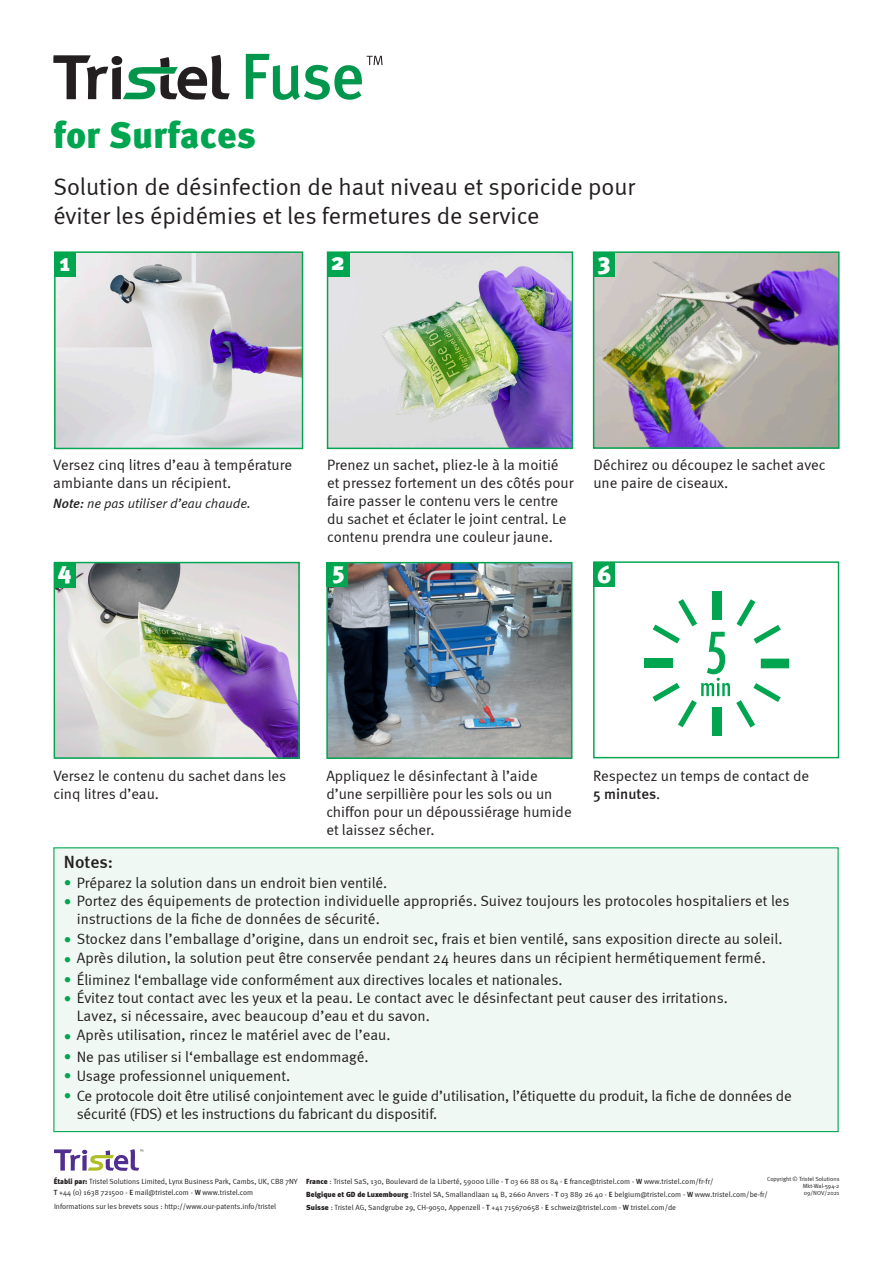
<style>
.page{position:relative;width:893px;height:1263px;background:#fff}
.page>*{position:absolute;margin:0;border:0;box-sizing:border-box;transform-origin:0 0}
.t1{font:900 36.9px "Meta Pro";color:#00a54f}
.t2{font:900 24.15px "Meta Pro";color:#fff}
.t3{font:24px "Meta Normal";color:#231f20}
.t4{font:500 17.7px "Meta";color:#231f20}
.t5{font:15px/18px "Meta Normal";color:#231f20}
.t6{font:italic 13.5px "Meta Normal";color:#231f20}
.t7{font:7.5px/13.2px "Meta Normal";color:#231f20}
.t8{font:6px "Meta Normal";color:#231f20}
.s1{font-family:"Meta";font-weight:500}
.s2{color:#00a54f}
.s3{font-family:"Meta";font-weight:900}
.s4{font-family:"Meta Pro"}
</style>
<div class="page">
<div style="left:53px;top:847px;width:786px;height:285px;background:#f0f8f3;border:1px solid #00a54f"></div>
<img style="left:328px;top:564px;width:242px;height:193px">
<div style="left:326px;top:562px;width:246px;height:197px;border:1px solid #00a54f"></div>
<div style="left:593px;top:561px;width:246px;height:197px;border:1px solid #00a54f"></div>
<img style="left:56px;top:253px;width:245px;height:194px">
<div style="left:54px;top:251px;width:249px;height:198px;border:1px solid #00a54f"></div>
<img style="left:329px;top:253px;width:242px;height:194px">
<div style="left:327px;top:251px;width:246px;height:198px;border:1px solid #00a54f"></div>
<div style="left:54px;top:252px;width:21px;height:25px;background:#00a54f"></div>
<img style="left:595px;top:253px;width:243px;height:194px">
<div style="left:593px;top:251px;width:247px;height:198px;border:1px solid #00a54f"></div>
<img style="left:56px;top:564px;width:242px;height:193px">
<div style="left:54px;top:562px;width:246px;height:197px;border:1px solid #00a54f"></div>
<div style="left:328px;top:252px;width:21px;height:25px;background:#00a54f"></div>
<div style="left:594px;top:252px;width:21px;height:25px;background:#00a54f"></div>
<div style="left:55px;top:563px;width:21px;height:24px;background:#00a54f"></div>
<div style="left:327px;top:562px;width:21px;height:25px;background:#00a54f"></div>
<div style="left:594px;top:562px;width:21px;height:24px;background:#00a54f"></div>
<div style="left:712px;top:591px;width:10px;height:28px;background:#00a54f"></div>
<div style="left:644px;top:658px;width:29px;height:10px;background:#00a54f"></div>
<div style="left:712px;top:707px;width:9px;height:29px;background:#00a54f"></div>
<svg style="left:736px;top:683px;width:45px;height:44px"></svg>
<div style="left:761px;top:659px;width:28px;height:9px;background:#00a54f"></div>
<svg style="left:736px;top:599px;width:45px;height:45px"></svg>
<svg style="left:652px;top:599px;width:78px;height:128px"></svg>
<svg style="left:54px;top:1149px;width:89px;height:22px"></svg>
<svg style="left:53px;top:55px;width:177px;height:45px"></svg>
<svg style="left:246px;top:54px;width:137px;height:46px"></svg>
<p class="t1" style="left:53px;top:113px;width:204px">for Surfaces</p>
<p class="t3" style="left:53px;top:173px;width:583px">Solution de désinfection de haut niveau et sporicide pour</p>
<p class="t3" style="left:53px;top:202px;width:488px">éviter les épidémies et les fermetures de service</p>
<p class="t2" style="left:59px;top:247px;width:12px">1</p>
<p class="t2" style="left:331px;top:247px;width:16px">2</p>
<p class="t2" style="left:597px;top:246px;width:15px">3</p>
<p class="t5" style="left:53px;top:456px;width:240px">Versez cinq litres d’eau à température ambiante dans un récipient.</p>
<p class="t6" style="left:53px;top:496px;width:199px"><span class="s1">Note:</span> ne pas utiliser d’eau chaude.</p>
<p class="t5" style="left:327px;top:456px;width:248px">Prenez un sachet, pliez-le à la moitié et pressez fortement un des côtés pour faire passer le contenu vers le centre du sachet et éclater le joint central. Le contenu prendra une couleur jaune.</p>
<p class="t5" style="left:594px;top:456px;width:234px">Déchirez ou découpez le sachet avec une paire de ciseaux.</p>
<p class="t2" style="left:58px;top:556px;width:15px">4</p>
<p class="t2" style="left:332px;top:555px;width:14px">5</p>
<p class="t2" style="left:597px;top:559px;width:16px">6</p>
<p class="t5" style="left:53px;top:767px;width:234px">Versez le contenu du sachet dans les cinq litres d’eau.</p>
<p class="t5" style="left:326px;top:767px;width:247px">Appliquez le désinfectant à l’aide d’une serpillière pour les sols ou un chiffon pour un dépoussiérage humide et laissez sécher.</p>
<p class="t5" style="left:593px;top:766px;width:217px">Respectez un temps de contact de<br><span class="s1">5 minutes</span>.</p>
<p class="t4" style="left:64px;top:852px;width:51px">Notes:</p>
<p class="t5" style="left:64px;top:873px;width:325px"><span class="s2">•</span> Préparez la solution dans un endroit bien ventilé.</p>
<p class="t5" style="left:77px;top:891px;width:714px;text-indent:-13px"><span class="s2">•</span> Portez des équipements de protection individuelle appropriés. Suivez toujours les protocoles hospitaliers et les instructions de la fiche de données de sécurité.</p>
<p class="t5" style="left:64px;top:929px;width:720px"><span class="s2">•</span> Stockez dans l’emballage d’origine, dans un endroit sec, frais et bien ventilé, sans exposition directe au soleil.</p>
<p class="t5" style="left:64px;top:949px;width:703px"><span class="s2">•</span> Après dilution, la solution peut être conservée pendant 24 heures dans un récipient hermétiquement fermé.</p>
<p class="t5" style="left:64px;top:970px;width:500px"><span class="s2">•</span> Éliminez l‘emballage vide conformément aux directives locales et nationales.</p>
<p class="t5" style="left:77px;top:988px;width:653px;text-indent:-13px"><span class="s2">•</span> Évitez tout contact avec les yeux et la peau. Le contact avec le désinfectant peut causer des irritations.<br>Lavez, si nécessaire, avec beaucoup d’eau et du savon.</p>
<p class="t5" style="left:64px;top:1026px;width:328px"><span class="s2">•</span> Après utilisation, rincez le matériel avec de l’eau.</p>
<p class="t5" style="left:64px;top:1047px;width:306px"><span class="s2">•</span> Ne pas utiliser si l‘emballage est endommagé.</p>
<p class="t5" style="left:64px;top:1067px;width:228px"><span class="s2">•</span> Usage professionnel uniquement.</p>
<p class="t5" style="left:77px;top:1087px;width:717px;text-indent:-13px"><span class="s2">•</span> Ce protocole doit être utilisé conjointement avec le guide d’utilisation, l’étiquette du produit, la fiche de données de sécurité (FDS) et les instructions du fabricant du dispositif.</p>
<p class="t7" style="left:54px;top:1174px;width:245px"><span class="s3">Établi par:</span> Tristel Solutions Limited, Lynx Business Park, Cambs, UK, CB8 7NY</p>
<p class="t7" style="left:54px;top:1185px;width:201px"><span class="s1">T</span> +44 (0) 1638 721500 <span class="s4">-</span> <span class="s1">E</span> mail@tristel.com <span class="s4">-</span> <span class="s1">W</span> www.tristel.com</p>
<p class="t7" style="left:54px;top:1199px;width:224px">Informations sur les brevets sous : http://www.our-patents.info/tristel</p>
<p class="t8" style="left:767px;top:1175px;width:74px">Copyright © Tristel Solutions</p>
<p class="t8" style="left:803px;top:1183px;width:38px">Mkt-Wal-594-2</p>
<p class="t8" style="left:804px;top:1190px;width:37px">09/NOV/2021</p>
<p class="t7" style="left:306px;top:1174px;width:463px"><span class="s3">France</span> : Tristel SaS, 130, Boulevard de la Liberté, 59000 Lille - <span class="s1">T</span> 03 66 88 01 84 - <span class="s1">E</span> france@tristel.com - <span class="s1">W</span> www.tristel.com/fr-fr/<br><span class="s3">Belgique et GD de Luxembourg</span> :Tristel SA, Smallandlaan 14 B, 2660 Anvers - <span class="s1">T</span> 03 889 26 40 - <span class="s1">E</span> belgium@tristel.com - <span class="s1">W</span> www.tristel.com/be-fr/<br><span class="s3">Suisse</span> : Tristel AG, Sandgrube 29, CH-9050, Appenzell - <span class="s1">T</span> +41 715670658 - <span class="s1">E</span> schweiz@tristel.com - <span class="s1">W</span> tristel.com/de</p>
</div>
